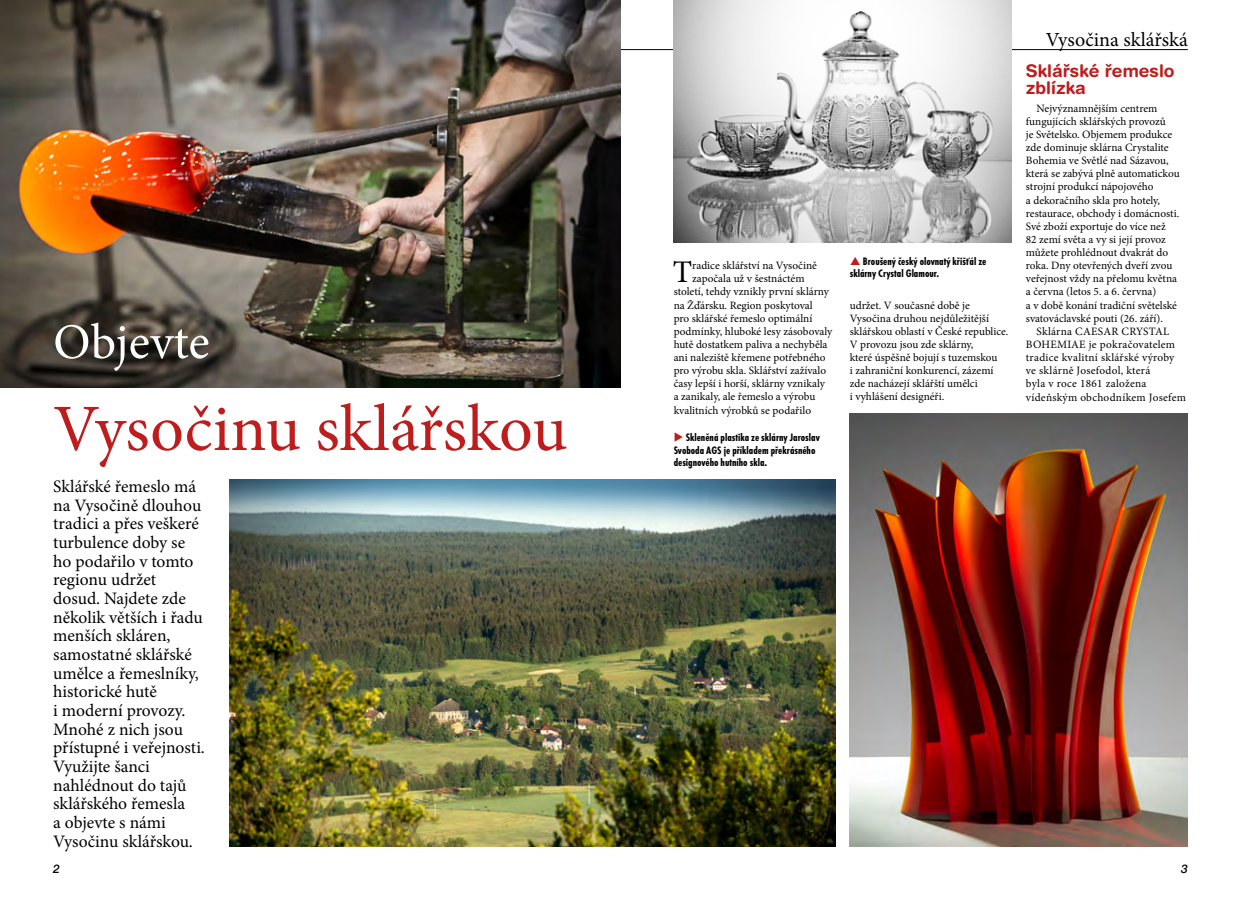
<style>
.page{position:relative;width:1241px;height:900px;background:#fff}
.page>*{position:absolute;margin:0;border:0;box-sizing:border-box;transform-origin:0 0}
.t1{font:66.25px "Minion Pro";letter-spacing:-.005em;color:#bd1d1d}
.t2{font:50px "Minion Pro";color:#fff}
.t3{font:31.5px "Minion Pro";color:#000}
.t4{font:20px "Minion Pro";color:#000}
.t5{font:17.5px/18.6px "Minion Pro";letter-spacing:-.005em;color:#000}
.t6{font:700 17.5px/17.5px "Helvetica Rounded OT";color:#bd1d1d}
.t7{font:italic 500 11.88px "Helvetica Neue LT Pro";color:#000}
.t8{font:11.25px/13.1px "Minion Pro";color:#000}
.t9{font:11.25px/13.1px "Minion Pro";letter-spacing:.025em;color:#000}
.t10{font:700 condensed 11.25px/12.5px "Futura TOT";color:#000}
.s1{color:#bd1d1d}
</style>
<div class="page">
<hr style="left:620px;top:49px;width:567px;height:1px;background:#000">
<img style="left:0;top:0;width:620px;height:387px">
<img style="left:229px;top:479px;width:606px;height:368px">
<img style="left:849px;top:414px;width:338px;height:433px">
<img style="left:673px;top:0;width:338px;height:243px">
<h2 class="t2" style="left:53px;top:309px;width:158px">Objevte</h2>
<h1 class="t1" style="left:53px;top:384px;width:515px">Vysočinu sklářskou</h1>
<p class="t5" style="left:53px;top:477px;width:153px">Sklářské řemeslo má na Vysočině dlouhou tradici a přes veškeré turbulence doby se ho podařilo v tomto regionu udržet dosud. Najdete zde několik větších i řadu menších skláren, samostatné sklářské umělce a řemeslníky, historické hutě<br>i moderní provozy.<br>Mnohé z nich jsou přístupné i veřejnosti.<br>Využijte šanci nahlédnout do tajů sklářského řemesla<br>a objevte s námi<br>Vysočinu sklářskou.</p>
<h3 class="t3" style="left:672px;top:251px;width:21px">T</h3>
<p class="t8" style="left:692px;top:259px;width:126px">radice sklářství na Vysočině</p>
<p class="t8" style="left:692px;top:272px;width:114px">započala už v šestnáctém</p>
<p class="t8" style="left:673px;top:285px;width:157px">století, tehdy vznikly první sklárny</p>
<p class="t8" style="left:673px;top:298px;width:140px">na Žďársku. Region poskytoval</p>
<p class="t8" style="left:673px;top:312px;width:140px">pro sklářské řemeslo optimální</p>
<p class="t8" style="left:673px;top:325px;width:160px">podmínky, hluboké lesy zásobovaly</p>
<p class="t8" style="left:673px;top:338px;width:155px">hutě dostatkem paliva a nechyběla</p>
<p class="t8" style="left:673px;top:351px;width:153px">ani naleziště křemene potřebného</p>
<p class="t8" style="left:673px;top:364px;width:154px">pro výrobu skla. Sklářství zažívalo</p>
<p class="t8" style="left:673px;top:377px;width:153px">časy lepší i horší, sklárny vznikaly</p>
<p class="t8" style="left:673px;top:390px;width:143px">a zanikaly, ale řemeslo a výrobu</p>
<p class="t8" style="left:673px;top:404px;width:139px">kvalitních výrobků se podařilo</p>
<p class="t10" style="left:673px;top:431px;width:148px"><span class="s1">◆</span> Skleněná plastika ze sklárny Jaroslav<br>Svoboda AGS je příkladem překrásného designového hutního skla.</p>
<p class="t10" style="left:849px;top:255px;width:138px;text-indent:13px">Broušený český olovnatý křišťál ze sklárny Crystal Glamour.</p>
<p class="t8" style="left:849px;top:298px;width:160px">udržet. V současné době je<br>Vysočina druhou nejdůležitější sklářskou oblastí v České republice.<br>V provozu jsou zde sklárny,<br>které úspěšně bojují s tuzemskou<br>i zahraniční konkurencí, zázemí zde nacházejí sklářští umělci<br>i vyhlášení designéři.</p>
<h3 class="t4" style="left:1045px;top:27px;width:143px">Vysočina sklářská</h3>
<h3 class="t6" style="left:1025px;top:62px;width:150px">Sklářské řemeslo zblízka</h3>
<p class="t8" style="left:1025px;top:102px;width:155px;text-indent:11px">Nejvýznamnějším centrem fungujících sklářských provozů<br>je Světelsko. Objemem produkce zde dominuje sklárna Crystalite<br>Bohemia ve Světlé nad Sázavou, která se zabývá plně automatickou strojní produkcí nápojového<br>a dekoračního skla pro hotely, restaurace, obchody i domácnosti.<br>Své zboží exportuje do více než<br>82 zemí světa a vy si její provoz můžete prohlédnout dvakrát do roka. Dny otevřených dveří zvou veřejnost vždy na přelomu května a června (letos 5. a 6. června)<br>a v době konání tradiční světelské svatováclavské pouti (26. září).</p>
<p class="t9" style="left:1025px;top:325px;width:162px;text-indent:11px">Sklárna CAESAR CRYSTAL<br>BOHEMIAE je pokračovatelem tradice kvalitní sklářské výroby ve sklárně Josefodol, která<br>byla v roce 1861 založena vídeňským obchodníkem Josefem</p>
<p class="t7" style="left:53px;top:862px;width:8px">2</p>
<p class="t7" style="left:1180px;top:862px;width:8px">3</p>
</div>
